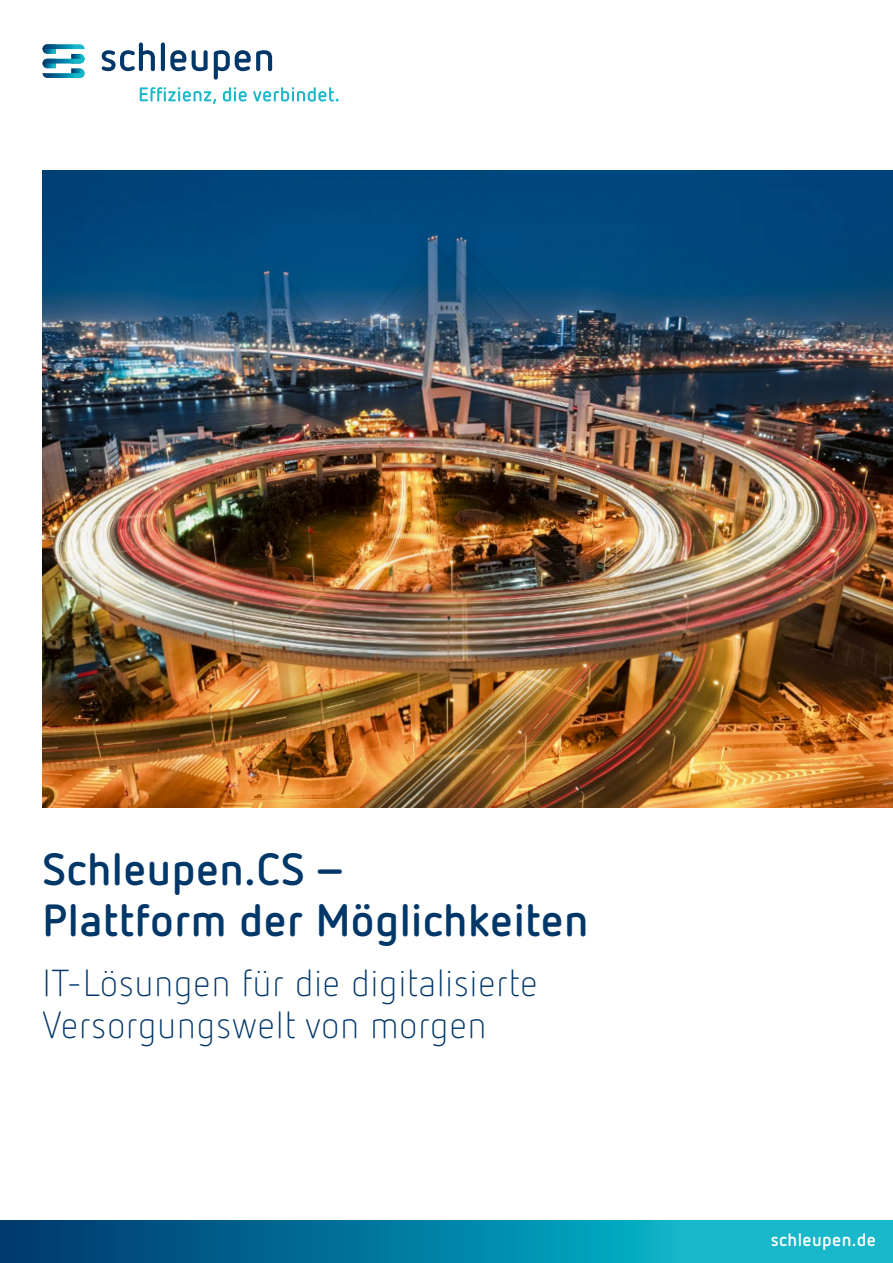
<style>
.page{position:relative;width:893px;height:1263px;background:#fff}
.page>*{position:absolute;margin:0;border:0;box-sizing:border-box;transform-origin:0 0}
.t1{font:700 45px/51px "Netto OT";letter-spacing:.01em;color:#003769}
.t2{font:300 37.5px/42px "Netto OT";letter-spacing:.01em;color:#003769}
.t3{font:700 18px "Netto OT";letter-spacing:.02em;color:#fff}
</style>
<div class="page">
<svg style="left:102px;top:43px;width:170px;height:37px"></svg>
<svg style="left:140px;top:87px;width:76px;height:17px"></svg>
<svg style="left:223px;top:87px;width:24px;height:15px"></svg>
<svg style="left:253px;top:87px;width:85px;height:15px"></svg>
<svg style="left:43px;top:44px;width:42px;height:34px"></svg>
<svg style="left:0;top:1220px;width:893px;height:43px;background:#0683a5"></svg>
<img style="left:43px;top:170px;width:850px;height:638px">
<p class="t1" style="left:43px;top:843px;width:548px">Schleupen.CS –<br>Plattform der Möglichkeiten</p>
<p class="t2" style="left:43px;top:962px;width:497px">IT-Lösungen für die digitalisierte<br>Versorgungswelt von morgen</p>
<p class="t3" style="left:771px;top:1228px;width:107px">schleupen.de</p>
</div>
